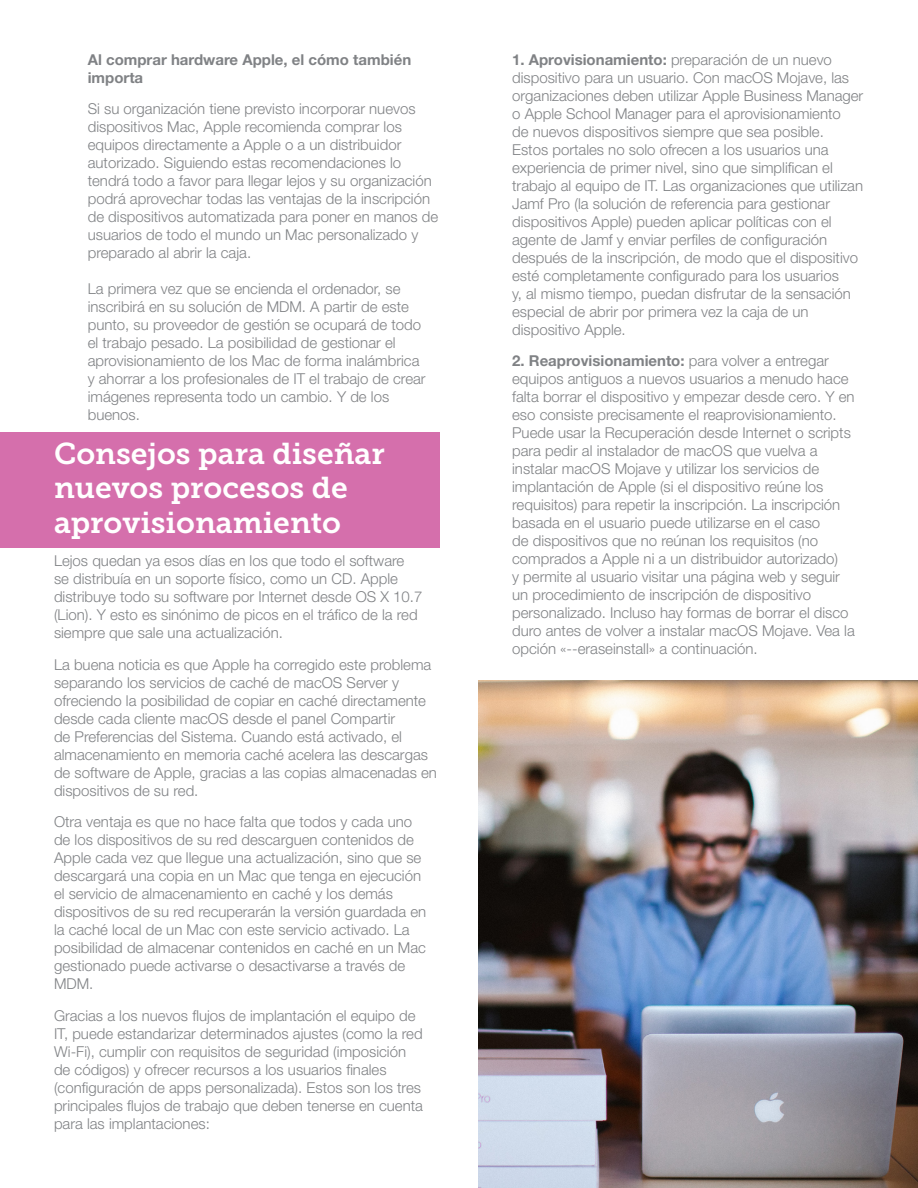
<style>
.page{position:relative;width:918px;height:1188px;background:#fff}
.page>*{position:absolute;margin:0;border:0;box-sizing:border-box;transform-origin:0 0}
.SUBHEAD{font:30px/34.5px "Museo Slab 700";color:#fff}
.Body_Copy{font:300 15px/18px "Helvetica Neue LT Std";color:#808285}
.Body_Copy-2{font:700 15px/18px "Helvetica Neue LT Std";color:#808285}
.s1{font-weight:700}
</style>
<div class="page">
<div style="left:0;top:432px;width:440px;height:116px;background:#d56fac"></div>
<img style="left:478px;top:680px;width:440px;height:508px">
<p class="Body_Copy-2" style="left:88px;top:50px;width:325px">Al comprar hardware Apple, el cómo también importa</p>
<p class="Body_Copy" style="left:88px;top:100px;width:352px">Si su organización tiene previsto incorporar nuevos dispositivos Mac, Apple recomienda comprar los equipos directamente a Apple o a un distribuidor autorizado. Siguiendo estas recomendaciones lo tendrá todo a favor para llegar lejos y su organización podrá aprovechar todas las ventajas de la inscripción de dispositivos automatizada para poner en manos de usuarios de todo el mundo un Mac personalizado y preparado al abrir la caja.</p>
<p class="Body_Copy" style="left:88px;top:280px;width:339px">La primera vez que se encienda el ordenador, se inscribirá en su solución de MDM. A partir de este punto, su proveedor de gestión se ocupará de todo el trabajo pesado. La posibilidad de gestionar el aprovisionamiento de los Mac de forma inalámbrica y ahorrar a los profesionales de IT el trabajo de crear imágenes representa todo un cambio. Y de los buenos.</p>
<p class="SUBHEAD" style="left:54px;top:436px;width:332px">Consejos para diseñar nuevos procesos de aprovisionamiento</p>
<p class="Body_Copy" style="left:54px;top:552px;width:370px">Lejos quedan ya esos días en los que todo el software se distribuía en un soporte físico, como un CD. Apple distribuye todo su software por Internet desde OS X 10.7 (Lion). Y esto es sinónimo de picos en el tráfico de la red siempre que sale una actualización.</p>
<p class="Body_Copy" style="left:54px;top:655px;width:384px">La buena noticia es que Apple ha corregido este problema separando los servicios de caché de macOS Server y ofreciendo la posibilidad de copiar en caché directamente desde cada cliente macOS desde el panel Compartir<br>de Preferencias del Sistema. Cuando está activado, el almacenamiento en memoria caché acelera las descargas de software de Apple, gracias a las copias almacenadas en dispositivos de su red.</p>
<p class="Body_Copy" style="left:54px;top:813px;width:374px">Otra ventaja es que no hace falta que todos y cada uno de los dispositivos de su red descarguen contenidos de Apple cada vez que llegue una actualización, sino que se descargará una copia en un Mac que tenga en ejecución el servicio de almacenamiento en caché y los demás dispositivos de su red recuperarán la versión guardada en la caché local de un Mac con este servicio activado. La posibilidad de almacenar contenidos en caché en un Mac gestionado puede activarse o desactivarse a través de MDM.</p>
<p class="Body_Copy" style="left:54px;top:1006px;width:370px">Gracias a los nuevos flujos de implantación el equipo de IT, puede estandarizar determinados ajustes (como la red Wi-Fi), cumplir con requisitos de seguridad (imposición de códigos) y ofrecer recursos a los usuarios finales (configuración de apps personalizada). Estos son los tres principales flujos de trabajo que deben tenerse en cuenta para las implantaciones:</p>
<p class="Body_Copy" style="left:512px;top:50px;width:353px"><span class="s1">1. Aprovisionamiento:</span> preparación de un nuevo dispositivo para un usuario. Con macOS Mojave, las organizaciones deben utilizar Apple Business Manager o Apple School Manager para el aprovisionamiento<br>de nuevos dispositivos siempre que sea posible.<br>Estos portales no solo ofrecen a los usuarios una experiencia de primer nivel, sino que simplifican el trabajo al equipo de IT. Las organizaciones que utilizan Jamf Pro (la solución de referencia para gestionar dispositivos Apple) pueden aplicar políticas con el agente de Jamf y enviar perfiles de configuración después de la inscripción, de modo que el dispositivo esté completamente configurado para los usuarios<br>y, al mismo tiempo, puedan disfrutar de la sensación especial de abrir por primera vez la caja de un dispositivo Apple.</p>
<p class="Body_Copy" style="left:512px;top:352px;width:344px"><span class="s1">2. Reaprovisionamiento:</span> para volver a entregar equipos antiguos a nuevos usuarios a menudo hace falta borrar el dispositivo y empezar desde cero. Y en eso consiste precisamente el reaprovisionamiento.<br>Puede usar la Recuperación desde Internet o scripts para pedir al instalador de macOS que vuelva a instalar macOS Mojave y utilizar los servicios de implantación de Apple (si el dispositivo reúne los requisitos) para repetir la inscripción. La inscripción basada en el usuario puede utilizarse en el caso<br>de dispositivos que no reúnan los requisitos (no comprados a Apple ni a un distribuidor autorizado)<br>y permite al usuario visitar una página web y seguir un procedimiento de inscripción de dispositivo personalizado. Incluso hay formas de borrar el disco duro antes de volver a instalar macOS Mojave. Vea la opción «--eraseinstall» a continuación.</p>
</div>
